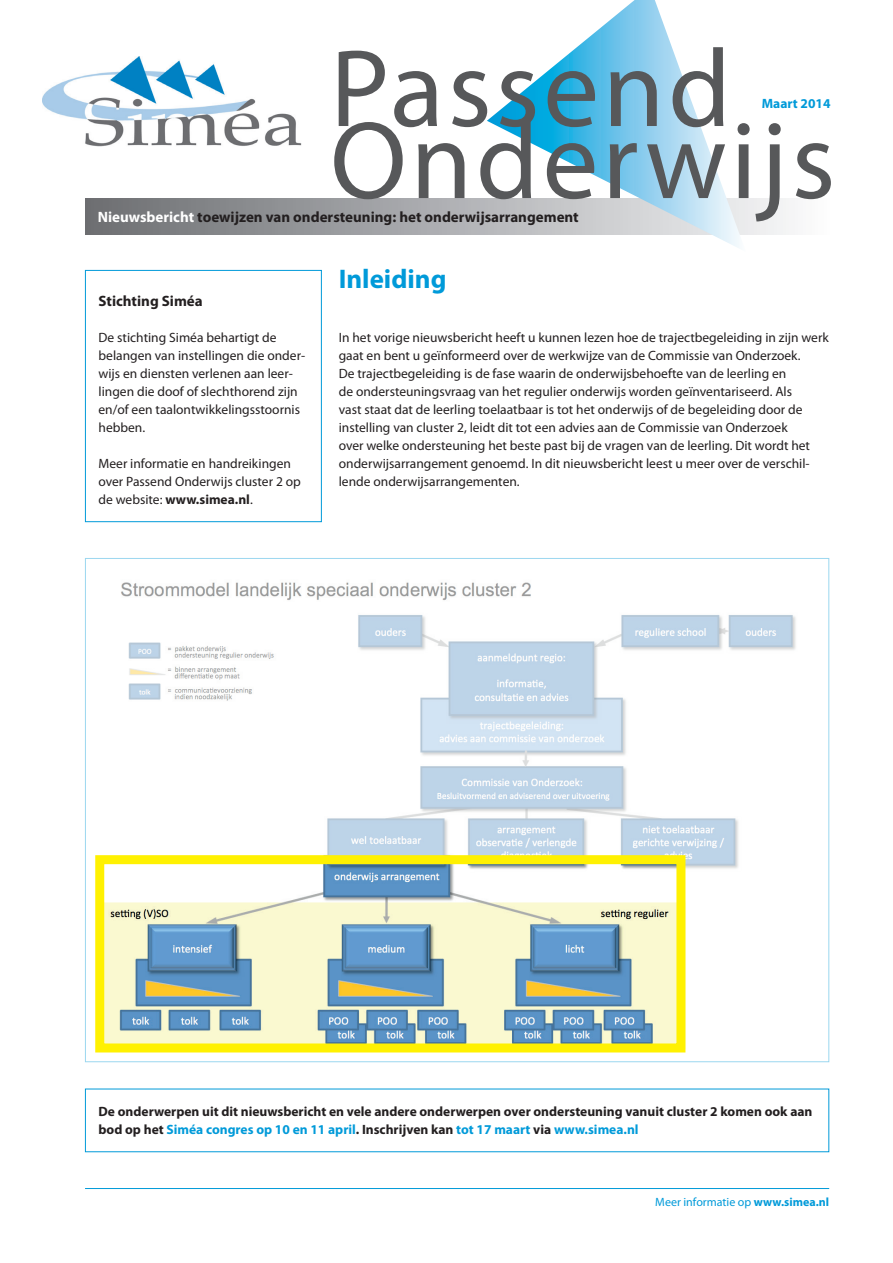
<style>
.page{position:relative;width:893px;height:1263px;background:#fff}
.page>*{position:absolute;margin:0;border:0;box-sizing:border-box;transform-origin:0 0}
.t1{font:111px "Myriad Pro";letter-spacing:.035em;color:#57585a}
.t2{font:700 27px "Myriad Pro";color:#009ad9}
.t3{font:700 15px "Myriad Pro";color:#231f20}
.t4{font:13.5px/18px "Myriad Pro";color:#231f20}
.t5{font:700 13.5px/18px "Myriad Pro";color:#231f20}
.t6{font:700 13.5px "Myriad Pro";color:#009ad9}
.t7{font:12px "Myriad Pro";color:#009ad9}
.s1{color:#fff}
.s2{font-weight:700}
.s3{color:#009ad9}
</style>
<div class="page">
<svg style="left:85px;top:198px;width:704px;height:36px;background:#9a9b9e"></svg>
<div style="left:85px;top:270px;width:237px;height:252px;border:1px solid #009ad9"></div>
<img style="left:43px;top:57px;width:259px;height:90px">
<svg style="left:487px;top:0;width:259px;height:248px"></svg>
<hr style="left:85px;top:1188px;width:744px;height:1px;background:#009ad9">
<img style="left:96px;top:582px;width:700px;height:471px">
<img style="left:105px;top:865px;width:570px;height:177px">
<div style="left:95px;top:855px;width:590px;height:197px;border:9px solid #fff101"></div>
<h1 class="t1" style="left:330px;top:28px;width:402px">Passend</h1>
<p class="t6" style="left:762px;top:96px;width:70px">Maart 2014</p>
<h1 class="t1" style="left:330px;top:100px;width:507px">Onderwijs</h1>
<p class="t3" style="left:98px;top:208px;width:482px"><span class="s1">Nieuwsbericht</span> toewijzen van ondersteuning: het onderwijsarrangement</p>
<p class="t3" style="left:99px;top:293px;width:106px">Stichting Siméa</p>
<p class="t4" style="left:99px;top:329px;width:208px">De stichting Siméa behartigt de belangen van instellingen die onder&shy;wijs en diensten verlenen aan leer&shy;lingen die doof of slechthorend zijn en/of een taalontwikkelingsstoornis hebben.</p>
<p class="t4" style="left:99px;top:455px;width:204px">Meer informatie en handreikingen over Passend Onderwijs cluster 2 op de website: <span class="s2">www.simea.nl</span>.</p>
<h2 class="t2" style="left:339px;top:264px;width:109px">Inleiding</h2>
<p class="t4" style="left:339px;top:329px;width:492px">In het vorige nieuwsbericht heeft u kunnen lezen hoe de trajectbegeleiding in zijn werk gaat en bent u geïnformeerd over de werkwijze van de Commissie van Onderzoek.<br>De trajectbegeleiding is de fase waarin de onderwijsbehoefte van de leerling en<br>de ondersteuningsvraag van het regulier onderwijs worden geïnventariseerd. Als<br>vast staat dat de leerling toelaatbaar is tot het onderwijs of de begeleiding door de instelling van cluster 2, leidt dit tot een advies aan de Commissie van Onderzoek<br>over welke ondersteuning het beste past bij de vragen van de leerling. Dit wordt het onderwijsarrangement genoemd. In dit nieuwsbericht leest u meer over de verschil&shy;lende onderwijsarrangementen.</p>
<p class="t5" style="left:99px;top:1103px;width:715px">De onderwerpen uit dit nieuwsbericht en vele andere onderwerpen over ondersteuning vanuit cluster 2 komen ook aan bod op het <span class="s3">Siméa congres op 10 en 11 april</span>. Inschrijven kan <span class="s3">tot 17 maart</span> via <span class="s3">www.simea.nl</span></p>
<p class="t7" style="left:655px;top:1195px;width:175px">Meer informatie op <span class="s2">www.simea.nl</span></p>
</div>
